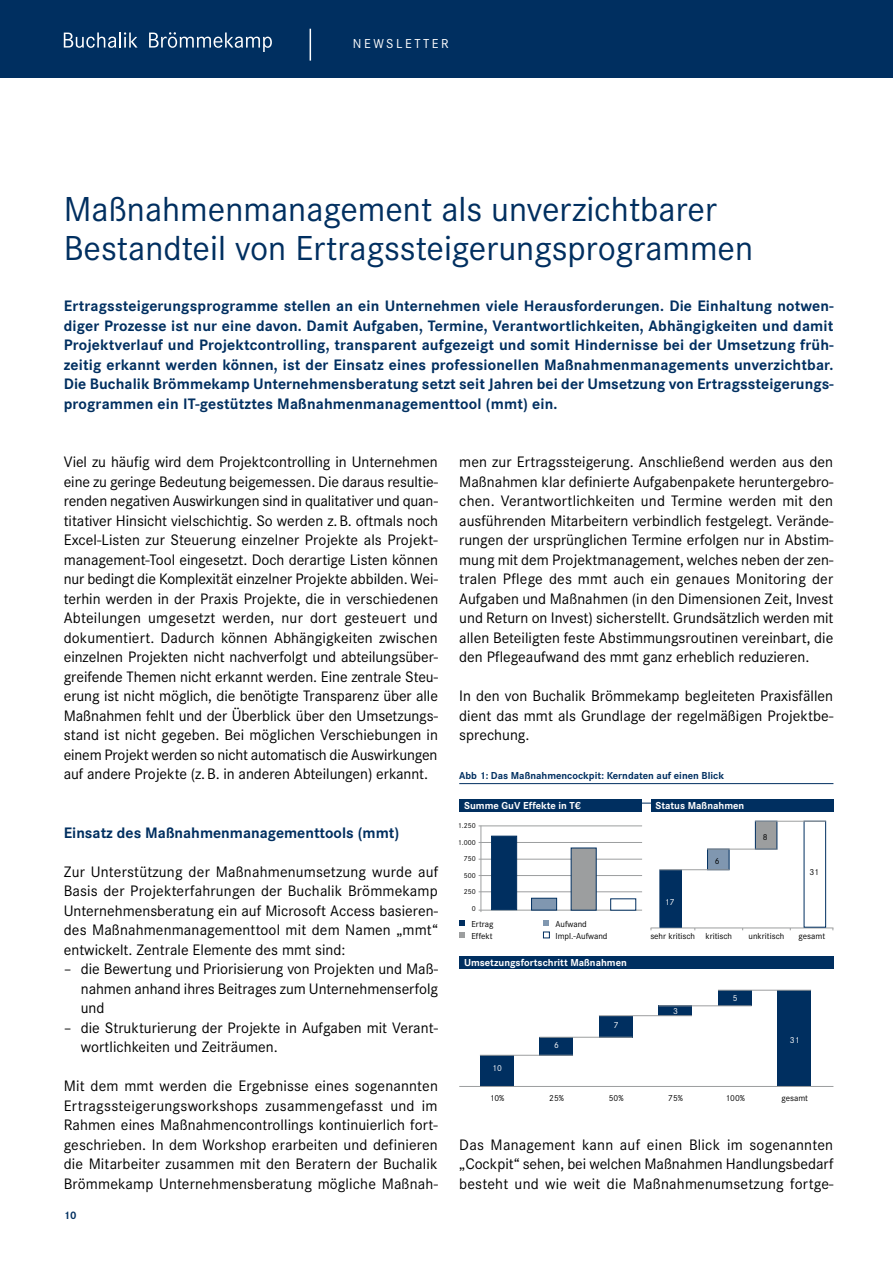
<style>
.page{position:relative;width:893px;height:1263px;background:#fff}
.page>*{position:absolute;margin:0;border:0;box-sizing:border-box;transform-origin:0 0}
.Headline{font:36px/39px "Corporate S";color:#002f60}
.Copy{font:15.75px/19.5px "Corporate S";color:#000;text-align:justify}
.Body_copy_einleitung{font:700 15.75px/19.5px "Corporate S";letter-spacing:.01em;color:#002f60;text-align:justify}
.Copy_Headline{font:700 15.75px "Corporate S";color:#002f60}
.t1{font:13.5px "Corporate S";letter-spacing:.185em;color:#fff}
.t2{font:700 11.25px "Corporate S";color:#002f60}
.Grafik_Head_7_8{font:700 10.5px "Corporate S";color:#fff}
.Abb_1_mit_linie{font:700 10.5px "Corporate S";color:#002f60}
.Grafik_fett_6_6_libü{font:9px "Corporate S";color:#000}
.Grafik_fett_6_6_libü-2{font:9px "Corporate S";color:#fff}
.Grafik_fett_6_6_libü-3{font:7.5px "Corporate S";color:#000}
</style>
<div class="page">
<div style="left:0;top:0;width:893px;height:78px;background:#002f60"></div>
<hr style="left:310px;top:29px;width:1px;height:32px;background:#fff">
<svg style="left:64px;top:32px;width:74px;height:16px"></svg>
<svg style="left:149px;top:32px;width:123px;height:20px"></svg>
<hr style="left:459px;top:783px;width:374px;height:1px;background:#002f60">
<hr style="left:459px;top:803px;width:374px;height:1px;background:#002f60">
<div style="left:459px;top:799px;width:183px;height:12px;background:#002f60"></div>
<div style="left:651px;top:799px;width:182px;height:12px;background:#002f60"></div>
<hr style="left:479px;top:825px;width:163px;height:1px;background:#9c9e9f">
<hr style="left:651px;top:927px;width:182px;height:1px;background:#9c9e9f">
<hr style="left:481px;top:826px;width:1px;height:86px;background:#9c9e9f">
<hr style="left:479px;top:842px;width:163px;height:1px;background:#9c9e9f">
<hr style="left:479px;top:859px;width:163px;height:1px;background:#9c9e9f">
<hr style="left:479px;top:875px;width:163px;height:1px;background:#9c9e9f">
<hr style="left:479px;top:891px;width:163px;height:1px;background:#9c9e9f">
<hr style="left:479px;top:910px;width:163px;height:1px;background:#9c9e9f">
<div style="left:491px;top:836px;width:26px;height:74px;background:#002f60;border:1px solid #002f60"></div>
<div style="left:659px;top:870px;width:23px;height:57px;background:#002f60;border:1px solid #002f60"></div>
<div style="left:707px;top:849px;width:22px;height:21px;background:#8097b0;border:1px solid #002f60"></div>
<div style="left:755px;top:821px;width:22px;height:28px;background:#9c9e9f;border:1px solid #002f60"></div>
<div style="left:804px;top:821px;width:22px;height:106px;background:#fff;border:1px solid #002f60"></div>
<div style="left:531px;top:898px;width:26px;height:12px;background:#8097b0;border:1px solid #002f60"></div>
<div style="left:571px;top:848px;width:26px;height:62px;background:#9c9e9f"></div>
<svg style="left:459px;top:920px;width:6px;height:6px"></svg>
<svg style="left:543px;top:920px;width:6px;height:6px"></svg>
<svg style="left:459px;top:932px;width:6px;height:6px"></svg>
<div style="left:543px;top:931px;width:7px;height:7px;background:#fff;border:1px solid #002f60"></div>
<hr style="left:659px;top:869px;width:70px;height:1px;background:#9c9e9f">
<hr style="left:707px;top:849px;width:70px;height:1px;background:#9c9e9f">
<hr style="left:755px;top:821px;width:71px;height:1px;background:#9c9e9f">
<div style="left:480px;top:1055px;width:33px;height:32px;background:#002f60"></div>
<div style="left:539px;top:1037px;width:34px;height:18px;background:#002f60"></div>
<div style="left:599px;top:1016px;width:33px;height:21px;background:#002f60"></div>
<div style="left:658px;top:1005px;width:34px;height:11px;background:#002f60"></div>
<div style="left:718px;top:990px;width:34px;height:16px;background:#002f60"></div>
<div style="left:777px;top:990px;width:34px;height:96px;background:#002f60"></div>
<div style="left:459px;top:956px;width:374px;height:13px;background:#002f60"></div>
<hr style="left:480px;top:1055px;width:93px;height:1px;background:#9c9e9f">
<hr style="left:539px;top:1037px;width:93px;height:1px;background:#9c9e9f">
<hr style="left:599px;top:1015px;width:93px;height:1px;background:#9c9e9f">
<hr style="left:658px;top:1005px;width:94px;height:1px;background:#9c9e9f">
<hr style="left:718px;top:990px;width:93px;height:1px;background:#9c9e9f">
<hr style="left:459px;top:1086px;width:374px;height:1px;background:#9c9e9f">
<p class="t1" style="left:353px;top:35px;width:97px">NEWSLETTER</p>
<p class="Headline" style="left:64px;top:190px;width:691px">Maßnahmenmanagement als unverzichtbarer<br>Bestandteil von Ertragssteigerungsprogrammen</p>
<p class="Body_copy_einleitung" style="left:64px;top:297px;width:771px">Ertragssteigerungsprogramme stellen an ein Unternehmen viele Herausforderungen. Die Einhaltung notwen&shy;diger Prozesse ist nur eine davon. Damit Aufgaben, Termine, Verantwortlichkeiten, Abhängigkeiten und damit Projektverlauf und Projektcontrolling, transparent aufgezeigt und somit Hindernisse bei der Umsetzung früh&shy;zeitig erkannt werden können, ist der Einsatz eines professionellen Maßnahmenmanagements unverzichtbar.<br>Die Buchalik Brömmekamp Unternehmensberatung setzt seit Jahren bei der Umsetzung von Ertragssteigerungs&shy;programmen ein IT-gestütztes Maßnahmenmanagementtool (mmt) ein.</p>
<p class="Copy" style="left:64px;top:452px;width:376px">Viel zu häufig wird dem Projektcontrolling in Unternehmen eine zu geringe Bedeutung beigemessen. Die daraus resultie&shy;renden negativen Auswirkungen sind in qualitativer und quan&shy;titativer Hinsicht vielschichtig. So werden z.B. oftmals noch Excel-Listen zur Steuerung einzelner Projekte als Projekt&shy;management-Tool eingesetzt. Doch derartige Listen können nur bedingt die Komplexität einzelner Projekte abbilden. Wei&shy;terhin werden in der Praxis Projekte, die in verschiedenen Abteilungen umgesetzt werden, nur dort gesteuert und dokumentiert. Dadurch können Abhängigkeiten zwischen einzelnen Projekten nicht nachverfolgt und abteilungsüber&shy;greifende Themen nicht erkannt werden. Eine zentrale Steu&shy;erung ist nicht möglich, die benötigte Transparenz über alle Maßnahmen fehlt und der Überblick über den Umsetzungs&shy;stand ist nicht gegeben. Bei möglichen Verschiebungen in einem Projekt werden so nicht automatisch die Auswirkungen auf andere Projekte (z.B. in anderen Abteilungen) erkannt.</p>
<p class="Copy_Headline" style="left:64px;top:823px;width:337px">Einsatz des Maßnahmenmanagementtools (mmt)</p>
<p class="Copy" style="left:64px;top:862px;width:376px">Zur Unterstützung der Maßnahmenumsetzung wurde auf Basis der Projekterfahrungen der Buchalik Brömmekamp Unternehmensberatung ein auf Microsoft Access basieren&shy;des Maßnahmenmanagementtool mit dem Namen „mmt“ entwickelt. Zentrale Elemente des mmt sind:</p>
<p class="Copy" style="left:81px;top:959px;width:359px;text-indent:-17px">– die Bewertung und Priorisierung von Projekten und Maß&shy;nahmen anhand ihres Beitrages zum Unternehmenserfolg und</p>
<p class="Copy" style="left:81px;top:1018px;width:359px;text-indent:-17px">– die Strukturierung der Projekte in Aufgaben mit Verant&shy;wortlichkeiten und Zeiträumen.</p>
<p class="Copy" style="left:64px;top:1076px;width:376px">Mit dem mmt werden die Ergebnisse eines sogenannten Ertragssteigerungsworkshops zusammengefasst und im Rahmen eines Maßnahmencontrollings kontinuierlich fort&shy;geschrieben. In dem Workshop erarbeiten und definieren die Mitarbeiter zusammen mit den Beratern der Buchalik Brömmekamp Unternehmensberatung mögliche Maßnah-</p>
<p class="t2" style="left:64px;top:1209px;width:14px">10</p>
<p class="Copy" style="left:459px;top:452px;width:376px">men zur Ertragssteigerung. Anschließend werden aus den Maßnahmen klar definierte Aufgabenpakete heruntergebro&shy;chen. Verantwortlichkeiten und Termine werden mit den ausführenden Mitarbeitern verbindlich festgelegt. Verände&shy;rungen der ursprünglichen Termine erfolgen nur in Abstim&shy;mung mit dem Projektmanagement, welches neben der zen&shy;tralen Pflege des mmt auch ein genaues Monitoring der Aufgaben und Maßnahmen (in den Dimensionen Zeit, Invest und Return on Invest) sicherstellt. Grundsätzlich werden mit allen Beteiligten feste Abstimmungsroutinen vereinbart, die den Pflegeaufwand des mmt ganz erheblich reduzieren.</p>
<p class="Copy" style="left:459px;top:686px;width:376px">In den von Buchalik Brömmekamp begleiteten Praxisfällen dient das mmt als Grundlage der regelmäßigen Projektbe&shy;sprechung.</p>
<p class="Abb_1_mit_linie" style="left:459px;top:770px;width:266px">Abb 1: Das Maßnahmencockpit: Kerndaten auf einen Blick</p>
<p class="Grafik_Head_7_8" style="left:464px;top:799px;width:118px">Summe GuV Effekte in T€</p>
<p class="Grafik_Head_7_8" style="left:655px;top:799px;width:90px">Status Maßnahmen</p>
<p class="Grafik_fett_6_6_libü-3" style="left:458px;top:821px;width:19px">1.250</p>
<p class="Grafik_fett_6_6_libü-3" style="left:458px;top:838px;width:19px">1.000</p>
<p class="Grafik_fett_6_6_libü-3" style="left:464px;top:854px;width:13px">750</p>
<p class="Grafik_fett_6_6_libü-3" style="left:464px;top:871px;width:13px">500</p>
<p class="Grafik_fett_6_6_libü-3" style="left:464px;top:887px;width:13px">250</p>
<p class="Grafik_fett_6_6_libü-3" style="left:472px;top:904px;width:5px">0</p>
<p class="Grafik_fett_6_6_libü" style="left:471px;top:919px;width:24px">Ertrag</p>
<p class="Grafik_fett_6_6_libü" style="left:556px;top:919px;width:33px">Aufwand</p>
<p class="Grafik_fett_6_6_libü" style="left:471px;top:930px;width:23px">Effekt</p>
<p class="Grafik_fett_6_6_libü" style="left:556px;top:930px;width:53px">Impl.-Aufwand</p>
<p class="Grafik_fett_6_6_libü" style="left:650px;top:930px;width:46px">sehr kritisch</p>
<p class="Grafik_fett_6_6_libü" style="left:705px;top:930px;width:28px">kritisch</p>
<p class="Grafik_fett_6_6_libü" style="left:749px;top:930px;width:37px">unkritisch</p>
<p class="Grafik_fett_6_6_libü" style="left:799px;top:930px;width:28px">gesamt</p>
<p class="Grafik_fett_6_6_libü" style="left:763px;top:832px;width:6px">8</p>
<p class="Grafik_fett_6_6_libü" style="left:715px;top:856px;width:6px">6</p>
<p class="Grafik_fett_6_6_libü" style="left:809px;top:867px;width:11px">31</p>
<p class="Grafik_fett_6_6_libü-2" style="left:665px;top:897px;width:11px">17</p>
<p class="Grafik_Head_7_8" style="left:464px;top:957px;width:164px">Umsetzungsfortschritt Maßnahmen</p>
<p class="Grafik_fett_6_6_libü-2" style="left:554px;top:1040px;width:6px">6</p>
<p class="Grafik_fett_6_6_libü-2" style="left:614px;top:1020px;width:6px">7</p>
<p class="Grafik_fett_6_6_libü-2" style="left:673px;top:1006px;width:6px">3</p>
<p class="Grafik_fett_6_6_libü-2" style="left:733px;top:993px;width:6px">5</p>
<p class="Grafik_fett_6_6_libü-2" style="left:790px;top:1035px;width:11px">31</p>
<p class="Grafik_fett_6_6_libü-2" style="left:492px;top:1062px;width:11px">10</p>
<p class="Grafik_fett_6_6_libü" style="left:490px;top:1093px;width:16px">10%</p>
<p class="Grafik_fett_6_6_libü" style="left:549px;top:1093px;width:16px">25%</p>
<p class="Grafik_fett_6_6_libü" style="left:609px;top:1093px;width:16px">50%</p>
<p class="Grafik_fett_6_6_libü" style="left:668px;top:1093px;width:16px">75%</p>
<p class="Grafik_fett_6_6_libü" style="left:725px;top:1093px;width:21px">100%</p>
<p class="Grafik_fett_6_6_libü" style="left:781px;top:1093px;width:28px">gesamt</p>
<p class="Copy" style="left:459px;top:1135px;width:376px">Das Management kann auf einen Blick im sogenannten „Cockpit“ sehen, bei welchen Maßnahmen Handlungsbedarf besteht und wie weit die Maßnahmenumsetzung fortge-</p>
</div>
